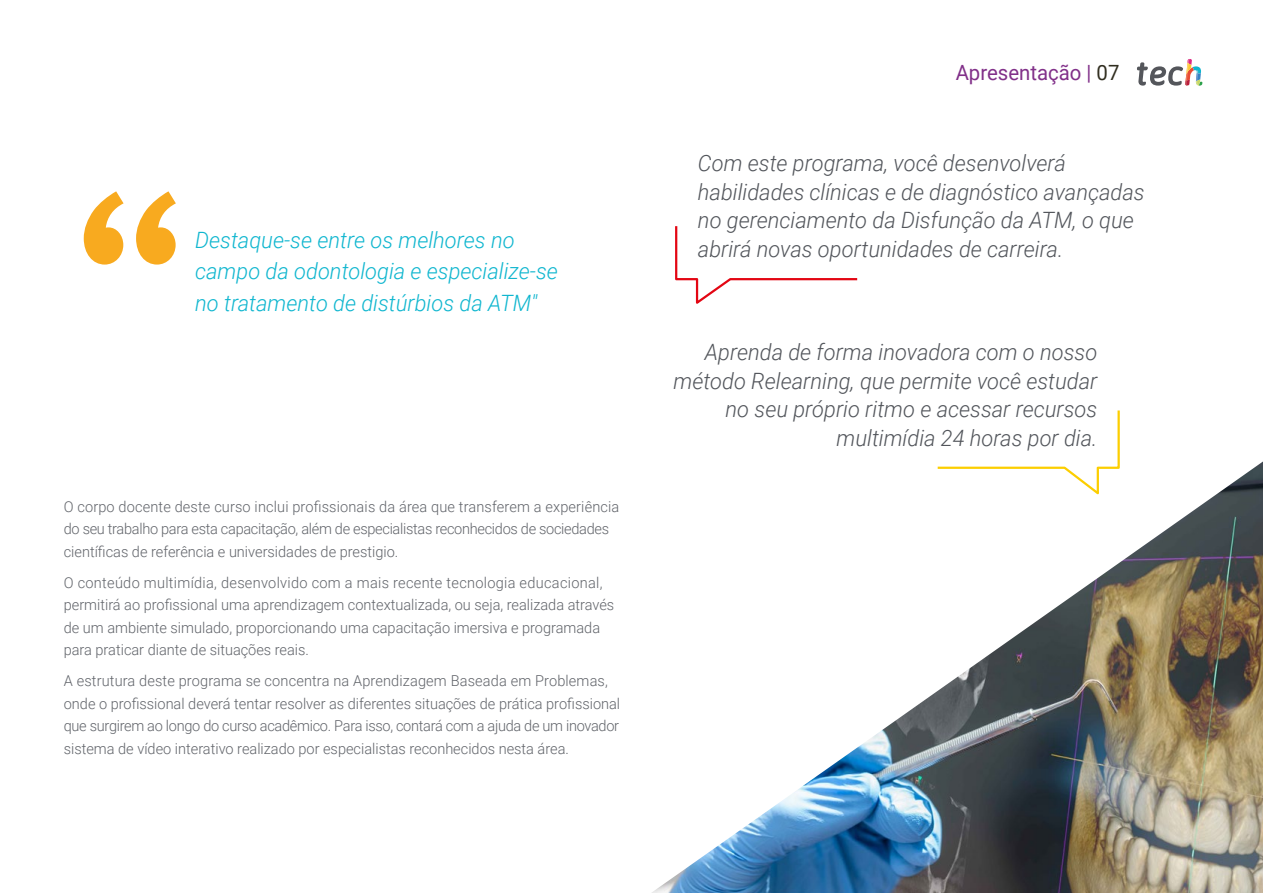
<style>
.page{position:relative;width:1263px;height:893px;background:#fff}
.page>*{position:absolute;margin:0;border:0;box-sizing:border-box;transform-origin:0 0}
.t1{font:italic 300 22.5px/28.5px "Roboto";color:#52555b;text-align:right}
.t2{font:italic 300 22.5px/31.5px "Roboto";color:#0fb6cf}
.t3{font:21px "Roboto";color:#813089}
.t4{font:300 15px/22.5px "Roboto";color:#61646a}
.s1{color:#312e20}
</style>
<div class="page">
<svg style="left:84px;top:191px;width:92px;height:74px"></svg>
<svg style="left:1117px;top:410px;width:3px;height:51px"></svg>
<svg style="left:675px;top:226px;width:183px;height:78px"></svg>
<img style="left:652px;top:461px;width:611px;height:432px">
<svg style="left:1137px;top:59px;width:65px;height:27px"></svg>
<h1 class="t2" style="left:195px;top:223px;width:364px">Destaque-se entre os melhores no campo da odontologia e especialize-se no tratamento de distúrbios da ATM"</h1>
<p class="t4" style="left:64px;top:495px;width:557px">O corpo docente deste curso inclui profissionais da área que transferem a experiência do seu trabalho para esta capacitação, além de especialistas reconhecidos de sociedades científicas de referência e universidades de prestigio.</p>
<p class="t4" style="left:64px;top:571px;width:552px">O conteúdo multimídia, desenvolvido com a mais recente tecnologia educacional, permitirá ao profissional uma aprendizagem contextualizada, ou seja, realizada através de um ambiente simulado, proporcionando uma capacitação imersiva e programada para praticar diante de situações reais.</p>
<p class="t4" style="left:64px;top:669px;width:558px">A estrutura deste programa se concentra na Aprendizagem Baseada em Problemas, onde o profissional deverá tentar resolver as diferentes situações de prática profissional que surgirem ao longo do curso acadêmico. Para isso, contará com a ajuda de um inovador sistema de vídeo interativo realizado por especialistas reconhecidos nesta área.</p>
<h2 class="t3" style="left:956px;top:57px;width:165px">Apresentação | <span class="s1">07</span></h2>
<h1 class="t1" style="left:698px;top:148px;width:448px;text-align:left">Com este programa, você desenvolverá habilidades clínicas e de diagnóstico avançadas no gerenciamento da Disfunção da ATM, o que abrirá novas oportunidades de carreira.</h1>
<h1 class="t1" style="left:674px;top:337px;width:425px">Aprenda de forma inovadora com o nosso método Relearning, que permite você estudar no seu próprio ritmo e acessar recursos multimídia 24 horas por dia.</h1>
</div>
